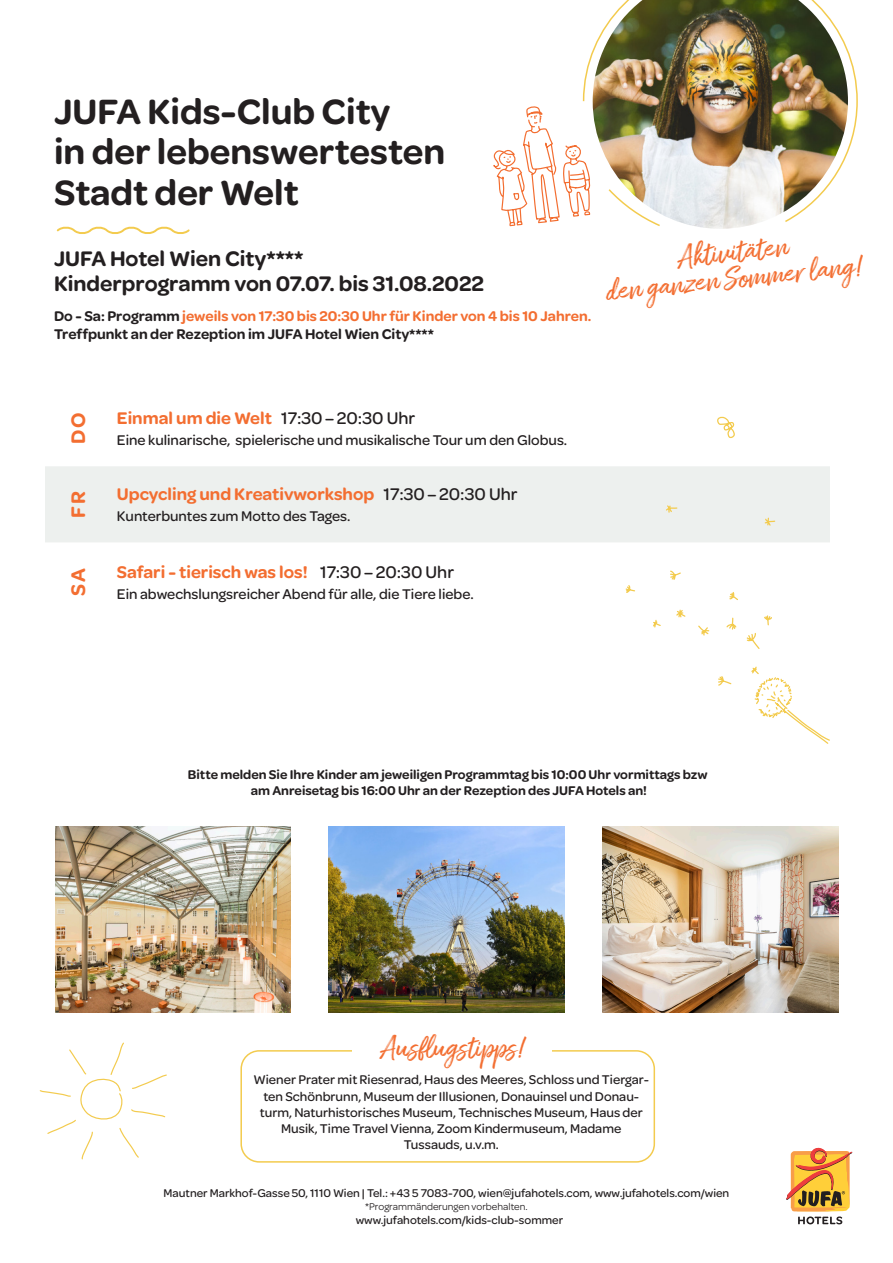
<style>
.page{position:relative;width:893px;height:1263px;background:#fff}
.page>*{position:absolute;margin:0;border:0;box-sizing:border-box;transform-origin:0 0}
.t1{font:600 37.5px/40.5px "Omnes";color:#231f20}
.t2{font:30px/27px "Amithen";color:#f36e31;text-align:center}
.t3{font:600 22.5px "Omnes";color:#231f20}
.t4{font:600 21px "Omnes";color:#f36e31}
.t5{font:600 18px "Omnes";color:#f36e31}
.t6{font:500 15px "Omnes";color:#231f20}
.t7{font:600 15px "Omnes";color:#f36e31}
.t8{font:600 15px "Omnes";color:#231f20}
.t9{font:500 13.5px/16.2px "Omnes";color:#231f20;text-align:center}
.t10{font:600 13.5px/16.2px "Omnes";color:#231f20;text-align:center}
.t11{font:500 12px "Omnes";color:#231f20}
.t12{font:10.5px "Omnes";color:#231f20}
.s1{color:#231f20}
.s2{font-weight:500;color:#231f20}
</style>
<div class="page">
<img style="left:683px;top:223px;width:74px;height:6px">
<div style="left:45px;top:466px;width:580px;height:76px;background:#edf0ee"></div>
<svg style="left:786px;top:1147px;width:66px;height:77px"></svg>
<svg style="left:56px;top:226px;width:134px;height:8px"></svg>
<img style="left:582px;top:0;width:276px;height:223px">
<svg style="left:607px;top:188px;width:55px;height:38px"></svg>
<svg style="left:493px;top:105px;width:98px;height:122px"></svg>
<div style="left:240px;top:1050px;width:415px;height:112px;border:2px solid #f3cb4e;border-radius:18px"></div>
<div style="left:352px;top:1026px;width:200px;height:45px;background:#fff"></div>
<svg style="left:39px;top:1042px;width:128px;height:118px"></svg>
<svg style="left:625px;top:416px;width:205px;height:328px"></svg>
<img style="left:55px;top:826px;width:236px;height:186px">
<img style="left:329px;top:826px;width:235px;height:186px">
<img style="left:603px;top:826px;width:235px;height:186px">
<p class="t1" style="left:54px;top:89px;width:393px">JUFA Kids-Club City<br>in der lebenswertesten<br>Stadt der Welt</p>
<p class="t3" style="left:54px;top:242px;width:251px">JUFA Hotel Wien City****</p>
<p class="t3" style="left:54px;top:267px;width:432px">Kinderprogramm von 07.07. bis 31.08.2022</p>
<p class="t7" style="left:54px;top:305px;width:539px"><span class="s1">Do - Sa: Programm</span> jeweils von 17:30 bis 20:30 Uhr für Kinder von 4 bis 10 Jahren.</p>
<p class="t8" style="left:54px;top:323px;width:381px">Treffpunkt an der Rezeption im JUFA Hotel Wien City****</p>
<p class="t2" style="left:602px;top:253px;width:261px;rotate:-6deg">Aktivitäten<br>den ganzen Sommer lang!</p>
<p class="t4" style="left:63px;top:444px;width:33px;rotate:-90deg">DO</p>
<p class="t5" style="left:117px;top:405px;width:300px">Einmal um die Welt <span class="s2">17:30–20:30 Uhr</span></p>
<p class="t6" style="left:117px;top:430px;width:452px">Eine kulinarische, spielerische und musikalische Tour um den Globus.</p>
<p class="t4" style="left:63px;top:518px;width:28px;rotate:-90deg">FR</p>
<p class="t5" style="left:117px;top:481px;width:402px">Upcycling und Kreativworkshop <span class="s2">17:30–20:30 Uhr</span></p>
<p class="t6" style="left:117px;top:506px;width:235px">Kunterbuntes zum Motto des Tages.</p>
<p class="t4" style="left:63px;top:596px;width:29px;rotate:-90deg">SA</p>
<p class="t5" style="left:117px;top:559px;width:339px">Safari - tierisch was los! <span class="s2">17:30–20:30 Uhr</span></p>
<p class="t6" style="left:117px;top:584px;width:358px">Ein abwechslungsreicher Abend für alle, die Tiere liebe.</p>
<p class="t10" style="left:188px;top:766px;width:521px">Bitte melden Sie Ihre Kinder am jeweiligen Programmtag bis 10:00 Uhr vormittags bzw am Anreisetag bis 16:00 Uhr an der Rezeption des JUFA Hotels an!</p>
<p class="t2" style="left:379px;top:1036px;width:149px">Ausflugstipps!</p>
<p class="t9" style="left:254px;top:1071px;width:397px">Wiener Prater mit Riesenrad, Haus des Meeres, Schloss und Tiergar&shy;ten Schönbrunn, Museum der Illusionen, Donauinsel und Donau&shy;turm, Naturhistorisches Museum, Technisches Museum, Haus der Musik, Time Travel Vienna, Zoom Kindermuseum, Madame Tussauds, u.v.m.</p>
<p class="t11" style="left:164px;top:1185px;width:567px">Mautner Markhof-Gasse 50, 1110 Wien | Tel.: +43 5 7083-700, wien@jufahotels.com, www.jufahotels.com/wien</p>
<p class="t12" style="left:365px;top:1199px;width:164px">*Programmänderungen vorbehalten.</p>
<p class="t11" style="left:356px;top:1212px;width:209px">www.jufahotels.com/kids-club-sommer</p>
</div>
